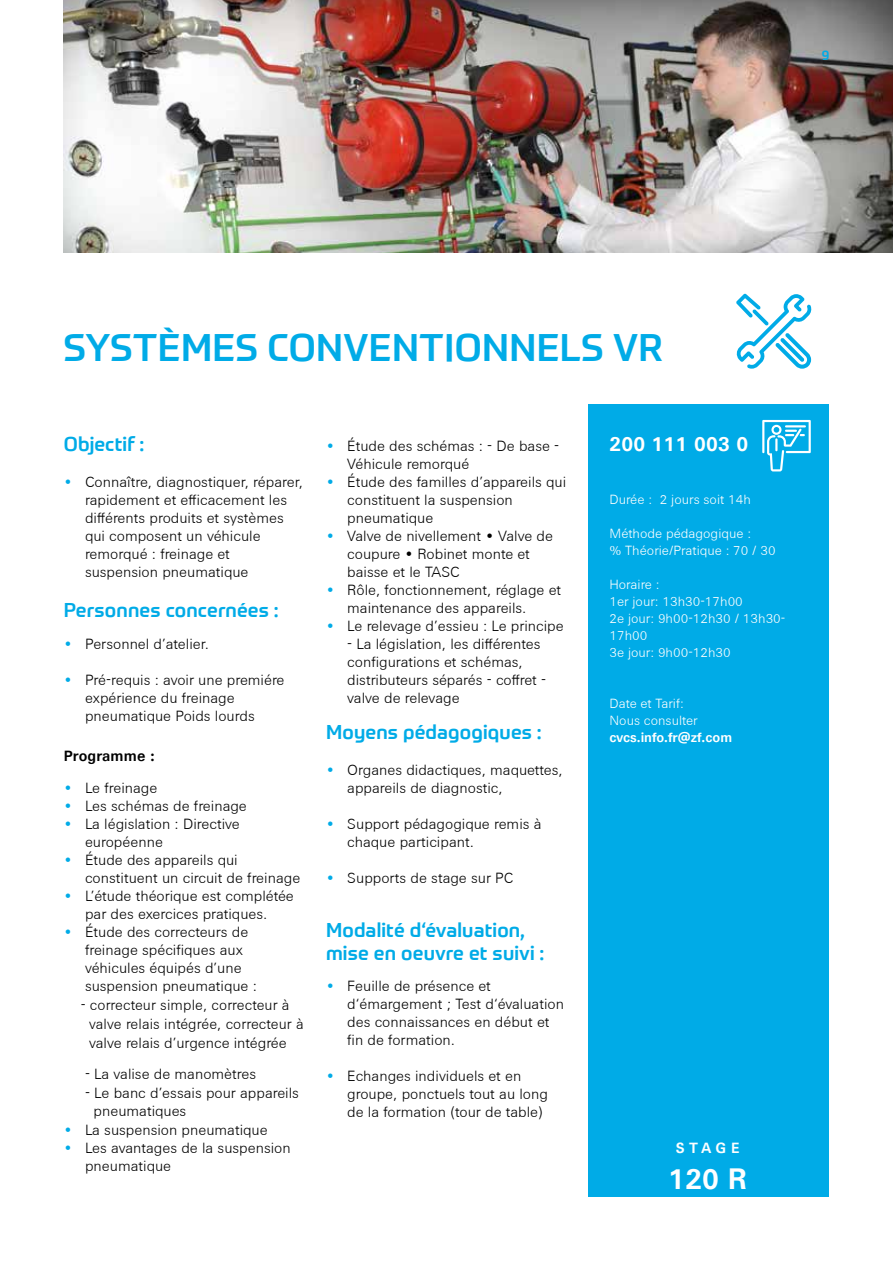
<style>
.page{position:relative;width:893px;height:1263px;background:#fff}
.page>*{position:absolute;margin:0;border:0;box-sizing:border-box;transform-origin:0 0}
.t1{font:500 37.5px "ZF Prometo";letter-spacing:.01em;color:#00abe7}
.t2{font:700 30px "ZF Sans";color:#fdfeff}
.t3{font:700 21px "ZF Sans";letter-spacing:.01em;color:#fff}
.t4{font:500 19.5px/23.4px "ZF Prometo";letter-spacing:.01em;color:#00abe7}
.t5{font:300 15px/18px "ZF Sans";color:#000}
.t6{font:700 15px "ZF Sans";letter-spacing:.01em;color:#000}
.t7{font:700 15px "ZF Sans";letter-spacing:.3em;color:#fdfeff}
.t8{font:300 13.5px/17.1px "ZF Sans";color:#fff}
.t9{font:700 13.5px "ZF Sans";color:#fff}
.t10{font:500 13.5px "ZF Prometo";color:#00abe7}
.s1{color:#00abe7}
</style>
<div class="page">
<div style="left:588px;top:405px;width:241px;height:792px;background:#00abe7"></div>
<img style="left:64px;top:0;width:829px;height:253px">
<svg style="left:762px;top:420px;width:49px;height:51px"></svg>
<svg style="left:736px;top:294px;width:76px;height:75px"></svg>
<p class="t10" style="left:822px;top:47px;width:9px">9</p>
<h1 class="t1" style="left:64px;top:324px;width:600px">SYSTÈMES CONVENTIONNELS VR</h1>
<h3 class="t4" style="left:64px;top:432px;width:82px">Objectif :</h3>
<p class="t5" style="left:85px;top:473px;width:219px;text-indent:-21px"><span class="s1">•</span> Connaître, diagnostiquer, réparer, rapidement et efficacement les différents produits et systèmes qui composent un véhicule remorqué : freinage et suspension pneumatique</p>
<h3 class="t4" style="left:64px;top:599px;width:216px">Personnes concernées :</h3>
<p class="t5" style="left:64px;top:635px;width:147px"><span class="s1">•</span> Personnel d’atelier.</p>
<p class="t5" style="left:85px;top:671px;width:201px;text-indent:-21px"><span class="s1">•</span> Pré-requis : avoir une premiére expérience du freinage pneumatique Poids lourds</p>
<p class="t6" style="left:64px;top:747px;width:92px">Programme :</p>
<p class="t5" style="left:64px;top:779px;width:95px"><span class="s1">•</span> Le freinage</p>
<p class="t5" style="left:64px;top:797px;width:185px"><span class="s1">•</span> Les schémas de freinage</p>
<p class="t5" style="left:85px;top:815px;width:156px;text-indent:-21px"><span class="s1">•</span> La législation : Directive européenne</p>
<p class="t5" style="left:85px;top:851px;width:217px;text-indent:-21px"><span class="s1">•</span> Étude des appareils qui constituent un circuit de freinage</p>
<p class="t5" style="left:64px;top:887px;width:232px;text-align:center"><span class="s1">•</span> L’étude théorique est complétée par des exercices pratiques.</p>
<p class="t5" style="left:85px;top:923px;width:173px;text-indent:-21px"><span class="s1">•</span> Étude des correcteurs de freinage spécifiques aux véhicules équipés d’une suspension pneumatique :</p>
<p class="t5" style="left:89px;top:995px;width:216px;line-height:18.9px;text-indent:-8px">- correcteur simple, correcteur à valve relais intégrée, correcteur à valve relais d’urgence intégrée</p>
<p class="t5" style="left:85px;top:1065px;width:173px">- La valise de manomètres</p>
<p class="t5" style="left:94px;top:1084px;width:207px;text-indent:-9px">- Le banc d’essais pour appareils pneumatiques</p>
<p class="t5" style="left:64px;top:1121px;width:205px"><span class="s1">•</span> La suspension pneumatique</p>
<p class="t5" style="left:85px;top:1139px;width:207px;text-indent:-21px"><span class="s1">•</span> Les avantages de la suspension pneumatique</p>
<p class="t5" style="left:347px;top:437px;width:213px;text-indent:-21px"><span class="s1">•</span> Étude des schémas : - De base -<br>Véhicule remorqué</p>
<p class="t5" style="left:347px;top:473px;width:220px;text-indent:-21px"><span class="s1">•</span> Étude des familles d’appareils qui constituent la suspension pneumatique</p>
<p class="t5" style="left:347px;top:527px;width:207px;text-indent:-21px"><span class="s1">•</span> Valve de nivellement • Valve de coupure • Robinet monte et baisse et le TASC</p>
<p class="t5" style="left:347px;top:581px;width:215px;text-indent:-21px"><span class="s1">•</span> Rôle, fonctionnement, réglage et maintenance des appareils.</p>
<p class="t5" style="left:326px;top:617px;width:239px"><span class="s1">•</span> Le relevage d’essieu : Le principe</p>
<p class="t5" style="left:347px;top:635px;width:200px">- La législation, les différentes configurations et schémas, distributeurs séparés - coffret - valve de relevage</p>
<h3 class="t4" style="left:326px;top:720px;width:217px">Moyens pédagogiques :</h3>
<p class="t5" style="left:347px;top:761px;width:217px;text-indent:-21px"><span class="s1">•</span> Organes didactiques, maquettes, appareils de diagnostic,</p>
<p class="t5" style="left:347px;top:815px;width:196px;text-indent:-21px"><span class="s1">•</span> Support pédagogique remis à chaque participant.</p>
<p class="t5" style="left:326px;top:869px;width:189px"><span class="s1">•</span> Supports de stage sur PC</p>
<h3 class="t4" style="left:326px;top:918px;width:220px">Modalité d‘évaluation, mise en oeuvre et suivi :</h3>
<p class="t5" style="left:347px;top:977px;width:218px;text-indent:-21px"><span class="s1">•</span> Feuille de présence et d‘émargement ; Test d‘évaluation des connaissances en début et fin de formation.</p>
<p class="t5" style="left:347px;top:1067px;width:202px;text-indent:-21px"><span class="s1">•</span> Echanges individuels et en groupe, ponctuels tout au long de la formation (tour de table)</p>
<h3 class="t3" style="left:609px;top:431px;width:140px">200 111 003 0</h3>
<p class="t8" style="left:609px;top:491px;width:143px">Durée : 2 jours soit 14h</p>
<p class="t8" style="left:609px;top:525px;width:168px">Méthode pédagogique :<br>% Théorie/Pratique : 70 / 30</p>
<p class="t8" style="left:609px;top:576px;width:177px">Horaire :<br>1er jour: 13h30-17h00<br>2e jour: 9h00-12h30 / 13h30-<br>17h00<br>3e jour: 9h00-12h30</p>
<p class="t8" style="left:609px;top:695px;width:90px">Date et Tarif:<br>Nous consulter</p>
<p class="t9" style="left:609px;top:730px;width:124px">cvcs.info.fr@zf.com</p>
<p class="t7" style="left:676px;top:1139px;width:65px">STAGE</p>
<h2 class="t2" style="left:668px;top:1160px;width:80px">120 R</h2>
</div>
